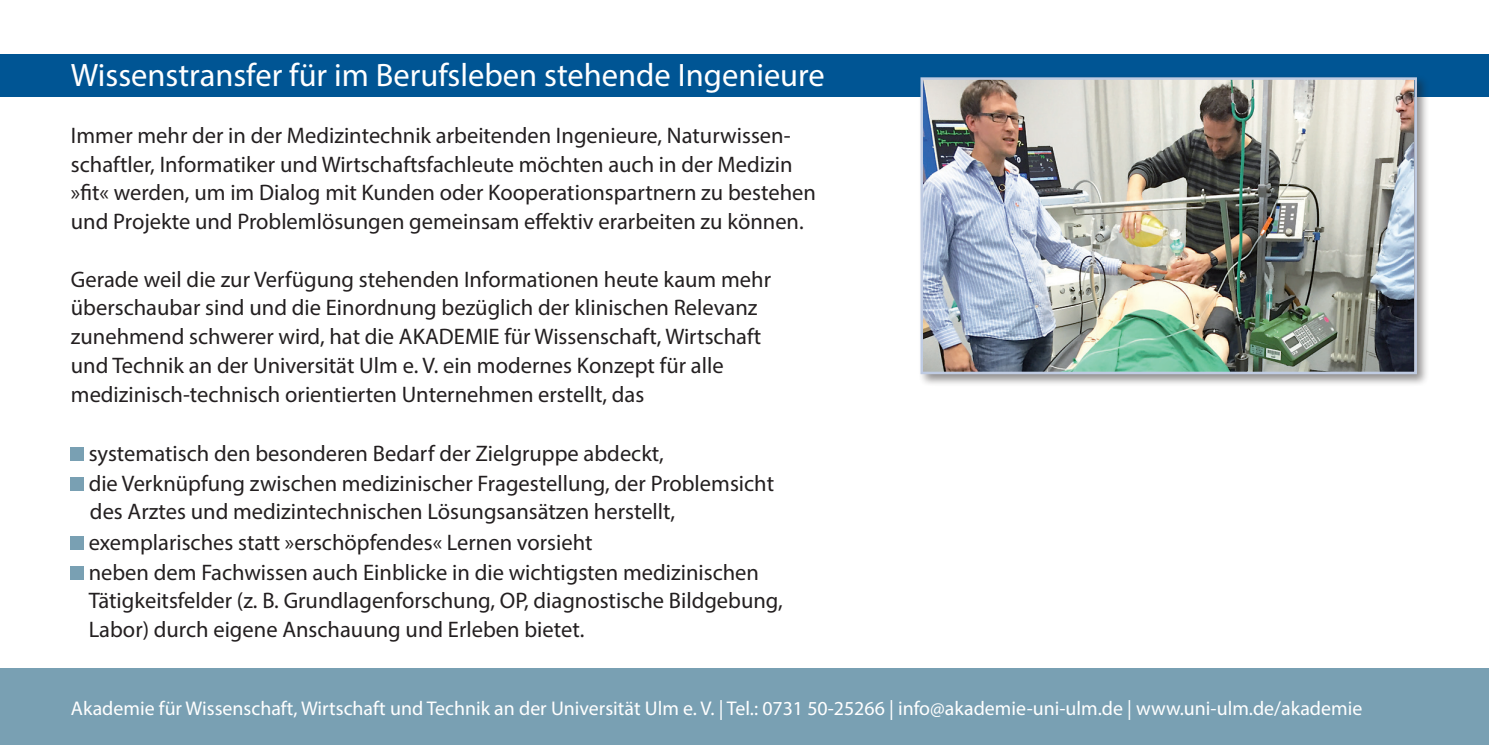
<style>
.page{position:relative;width:1489px;height:745px;background:#fff}
.page>*{position:absolute;margin:0;border:0;box-sizing:border-box;transform-origin:0 0}
.t1{font:32.5px "Myriad Pro";color:#fff}
.t2{font:22.5px/28.8px "Myriad Pro";color:#231f20}
.t3{font:19.75px "Myriad Pro";color:#fff}
</style>
<div class="page">
<div style="left:0;top:667px;width:1488px;height:77px;background:#79a0b3"></div>
<div style="left:0;top:54px;width:1488px;height:42px;background:#005594"></div>
<div style="left:71px;top:447px;width:13px;height:13px;background:#79a0b3"></div>
<div style="left:71px;top:477px;width:13px;height:13px;background:#79a0b3"></div>
<div style="left:71px;top:536px;width:13px;height:13px;background:#79a0b3"></div>
<div style="left:71px;top:566px;width:13px;height:13px;background:#79a0b3"></div>
<div style="left:917px;top:74px;width:511px;height:313px;background:#231f20;opacity:.5"></div>
<img style="left:923px;top:80px;width:490px;height:291px">
<div style="left:920px;top:77px;width:496px;height:297px;border:2px solid #bfcbe2"></div>
<h1 class="t1" style="left:71px;top:55px;width:755px">Wissenstransfer für im Berufsleben stehende Ingenieure</h1>
<p class="t2" style="left:71px;top:120px;width:746px">Immer mehr der in der Medizintechnik arbeitenden Ingenieure, Naturwissen&shy;schaftler, Informatiker und Wirtschaftsfachleute möchten auch in der Medizin »fit« werden, um im Dialog mit Kunden oder Kooperationspartnern zu bestehen und Projekte und Problemlösungen gemeinsam effektiv erarbeiten zu können.</p>
<p class="t2" style="left:71px;top:264px;width:701px">Gerade weil die zur Verfügung stehenden Informationen heute kaum mehr überschaubar sind und die Einordnung bezüglich der klinischen Relevanz zunehmend schwerer wird, hat die AKADEMIE für Wissenschaft, Wirtschaft und Technik an der Universität Ulm e. V. ein modernes Konzept für alle medizinisch-technisch orientierten Unternehmen erstellt, das</p>
<p class="t2" style="left:89px;top:437px;width:695px;line-height:29.5px">systematisch den besonderen Bedarf der Zielgruppe abdeckt,<br>die Verknüpfung zwischen medizinischer Fragestellung, der Problemsicht des Arztes und medizintechnischen Lösungsansätzen herstellt, exemplarisches statt »erschöpfendes« Lernen vorsieht<br>neben dem Fachwissen auch Einblicke in die wichtigsten medizinischen Tätigkeitsfelder (z. B. Grundlagenforschung, OP, diagnostische Bildgebung, Labor) durch eigene Anschauung und Erleben bietet.</p>
<p class="t3" style="left:71px;top:695px;width:1292px">Akademie für Wissenschaft, Wirtschaft und Technik an der Universität Ulm e. V. | Tel.: 0731 50-25266 | info@akademie-uni-ulm.de | www.uni-ulm.de/akademie</p>
</div>
